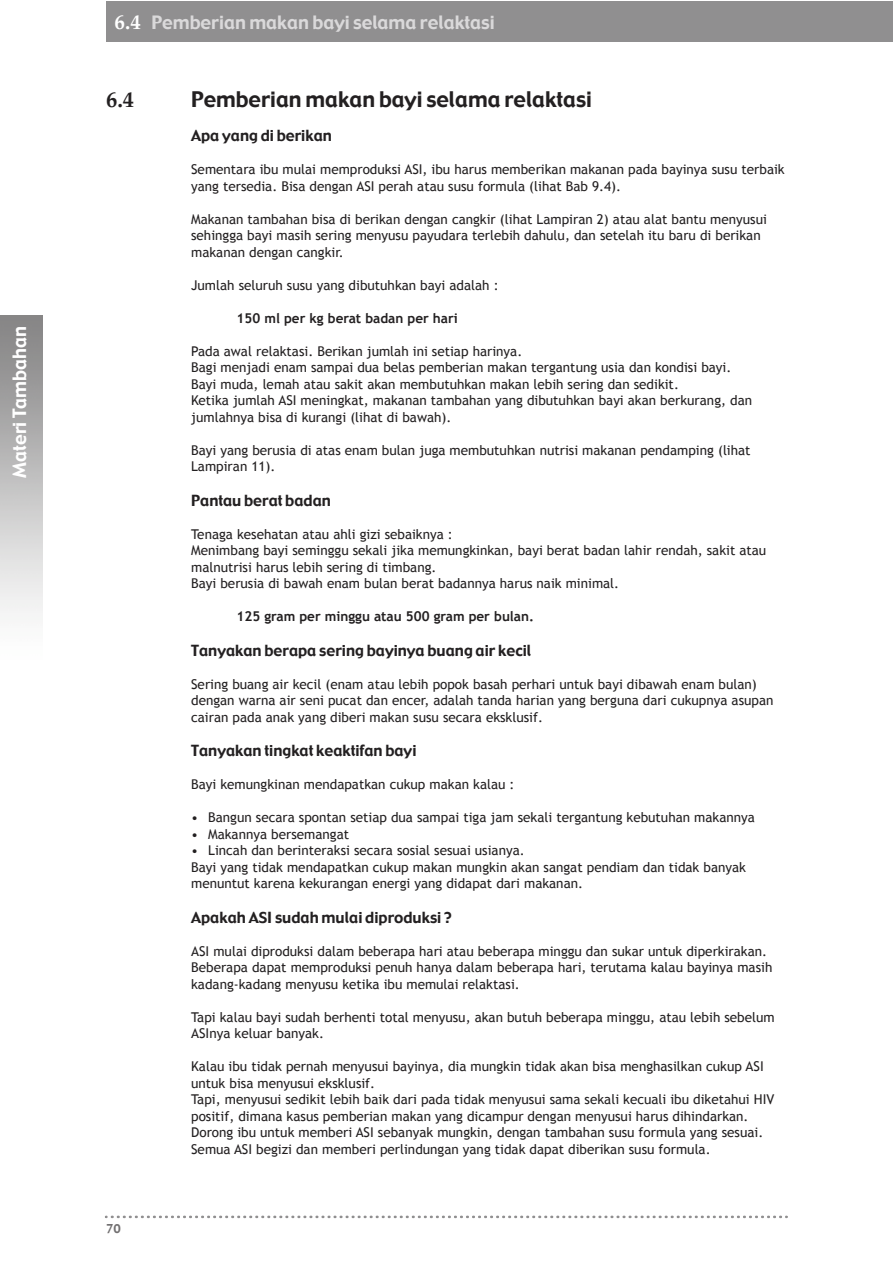
<style>
.page{position:relative;width:893px;height:1263px;background:#fff}
.page>*{position:absolute;margin:0;border:0;box-sizing:border-box;transform-origin:0 0}
.t1{font:700 22.5px "Palatino";color:#232021}
.t2{font:21px "Gadget";color:#232021}
.t3{font:18px "Gadget";color:#dad9da}
.t4{font:18px "Gadget";color:#fff}
.t5{font:15px "Gadget";color:#232021}
.t6{font:13.5px/16.5px "Trebuchet MS";color:#232021}
.t7{font:700 13.5px "Trebuchet MS";color:#232021}
.t8{font:12px "Gadget";color:#727071}
.s1{font-family:"Palatino";font-weight:700;font-size:21px;color:#fff}
</style>
<div class="page">
<div style="left:106px;top:1px;width:787px;height:40px;background:#908f90"></div>
<svg style="left:105px;top:1215px;width:683px;height:3px"></svg>
<h3 class="t4" style="left:8px;top:478px;width:153px;rotate:-90deg">Materi Tambahan</h3>
<h3 class="t3" style="left:115px;top:11px;width:382px"><span class="s1">6.4</span> Pemberian makan bayi selama relaktasi</h3>
<h1 class="t1" style="left:106px;top:88px;width:30px">6.4</h1>
<h2 class="t2" style="left:191px;top:86px;width:402px">Pemberian makan bayi selama relaktasi</h2>
<p class="t5" style="left:191px;top:126px;width:142px">Apa yang di berikan</p>
<p class="t6" style="left:191px;top:161px;width:595px">Sementara ibu mulai memproduksi ASI, ibu harus memberikan makanan pada bayinya susu terbaik yang tersedia. Bisa dengan ASI perah atau susu formula (lihat Bab 9.4).</p>
<p class="t6" style="left:191px;top:211px;width:577px">Makanan tambahan bisa di berikan dengan cangkir (lihat Lampiran 2) atau alat bantu menyusui sehingga bayi masih sering menyusu payudara terlebih dahulu, dan setelah itu baru di berikan makanan dengan cangkir.</p>
<p class="t6" style="left:191px;top:277px;width:309px">Jumlah seluruh susu yang dibutuhkan bayi adalah :</p>
<p class="t7" style="left:237px;top:310px;width:223px">150 ml per kg berat badan per hari</p>
<p class="t6" style="left:191px;top:343px;width:562px">Pada awal relaktasi. Berikan jumlah ini setiap harinya.<br>Bagi menjadi enam sampai dua belas pemberian makan tergantung usia dan kondisi bayi.<br>Bayi muda, lemah atau sakit akan membutuhkan makan lebih sering dan sedikit.<br>Ketika jumlah ASI meningkat, makanan tambahan yang dibutuhkan bayi akan berkurang, dan jumlahnya bisa di kurangi (lihat di bawah).</p>
<p class="t6" style="left:191px;top:442px;width:561px">Bayi yang berusia di atas enam bulan juga membutuhkan nutrisi makanan pendamping (lihat<br>Lampiran 11).</p>
<p class="t5" style="left:191px;top:491px;width:141px">Pantau berat badan</p>
<p class="t6" style="left:191px;top:526px;width:577px">Tenaga kesehatan atau ahli gizi sebaiknya :<br>Menimbang bayi seminggu sekali jika memungkinkan, bayi berat badan lahir rendah, sakit atau malnutrisi harus lebih sering di timbang.<br>Bayi berusia di bawah enam bulan berat badannya harus naik minimal.</p>
<p class="t7" style="left:237px;top:609px;width:299px">125 gram per minggu atau 500 gram per bulan.</p>
<p class="t5" style="left:191px;top:641px;width:342px">Tanyakan berapa sering bayinya buang air kecil</p>
<p class="t6" style="left:191px;top:676px;width:584px">Sering buang air kecil (enam atau lebih popok basah perhari untuk bayi dibawah enam bulan) dengan warna air seni pucat dan encer, adalah tanda harian yang berguna dari cukupnya asupan cairan pada anak yang diberi makan susu secara eksklusif.</p>
<p class="t5" style="left:191px;top:741px;width:227px">Tanyakan tingkat keaktifan bayi</p>
<p class="t6" style="left:191px;top:776px;width:325px">Bayi kemungkinan mendapatkan cukup makan kalau :</p>
<p class="t6" style="left:191px;top:809px;width:565px">• Bangun secara spontan setiap dua sampai tiga jam sekali tergantung kebutuhan makannya</p>
<p class="t6" style="left:191px;top:826px;width:159px">• Makannya bersemangat</p>
<p class="t6" style="left:191px;top:842px;width:556px">• Lincah dan berinteraksi secara sosial sesuai usianya.<br>Bayi yang tidak mendapatkan cukup makan mungkin akan sangat pendiam dan tidak banyak menuntut karena kekurangan energi yang didapat dari makanan.</p>
<p class="t5" style="left:191px;top:908px;width:262px">Apakah ASI sudah mulai diproduksi ?</p>
<p class="t6" style="left:191px;top:943px;width:583px">ASI mulai diproduksi dalam beberapa hari atau beberapa minggu dan sukar untuk diperkirakan.<br>Beberapa dapat memproduksi penuh hanya dalam beberapa hari, terutama kalau bayinya masih kadang-kadang menyusu ketika ibu memulai relaktasi.</p>
<p class="t6" style="left:191px;top:1009px;width:585px">Tapi kalau bayi sudah berhenti total menyusu, akan butuh beberapa minggu, atau lebih sebelum<br>ASInya keluar banyak.</p>
<p class="t6" style="left:191px;top:1058px;width:585px">Kalau ibu tidak pernah menyusui bayinya, dia mungkin tidak akan bisa menghasilkan cukup ASI untuk bisa menyusui eksklusif.<br>Tapi, menyusui sedikit lebih baik dari pada tidak menyusui sama sekali kecuali ibu diketahui HIV positif, dimana kasus pemberian makan yang dicampur dengan menyusui harus dihindarkan.<br>Dorong ibu untuk memberi ASI sebanyak mungkin, dengan tambahan susu formula yang sesuai.<br>Semua ASI begizi dan memberi perlindungan yang tidak dapat diberikan susu formula.</p>
<p class="t8" style="left:106px;top:1221px;width:16px">70</p>
</div>
